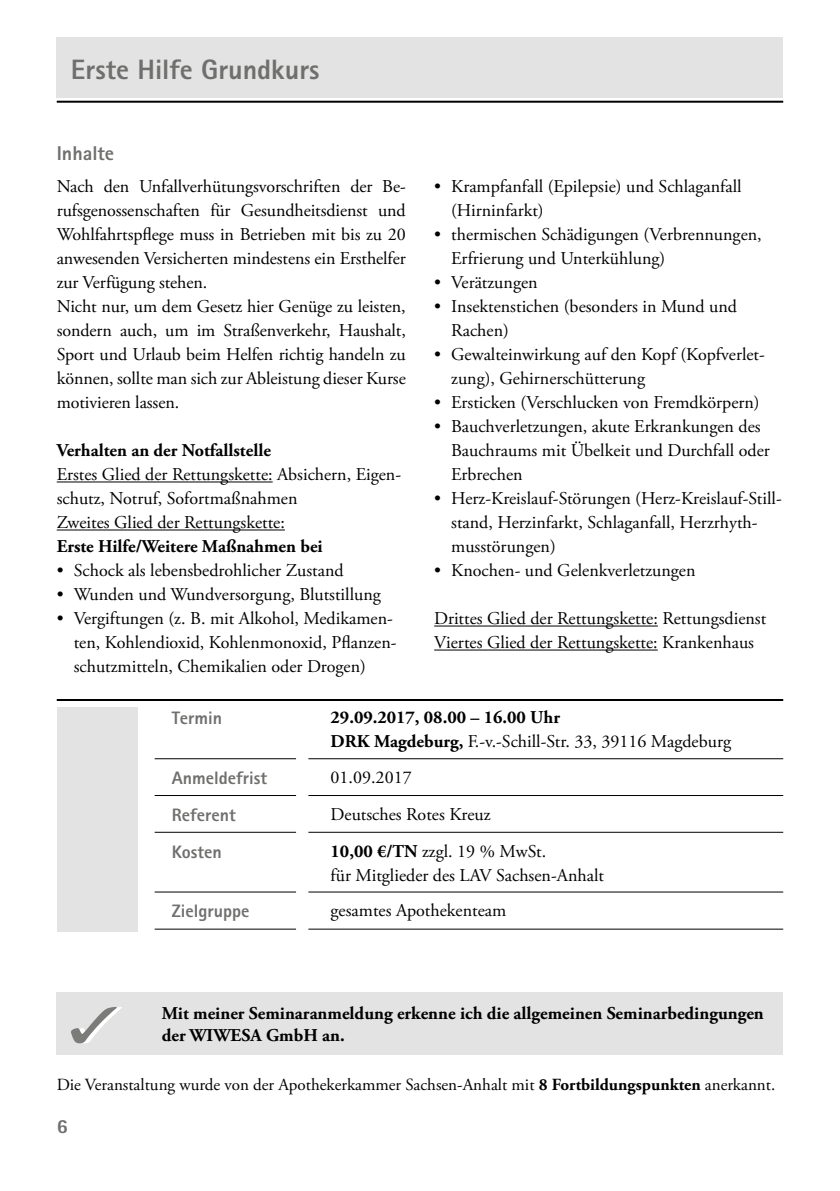
<style>
.page{position:relative;width:840px;height:1191px;background:#fff}
.page>*{position:absolute;margin:0;border:0;box-sizing:border-box;transform-origin:0 0}
.t1{font:800 28px "Rotis Sans Serif";color:#6f6f6e}
.t2{font:800 20px "Rotis Sans Serif";color:#6f6f6e}
.t3{font:18px/24px "Adobe Garamond Pro";color:#000}
.t4{font:700 18px/24px "Adobe Garamond Pro";color:#000}
.t5{font:800 18px "Rotis Sans Serif";color:#6f6f6e}
.t6{font:17px "Adobe Garamond Pro";color:#000}
.s1{font-weight:400}
.s2{font-weight:700}
</style>
<div class="page">
<hr style="left:154px;top:758px;width:142px;height:1px;background:#000">
<hr style="left:308px;top:758px;width:474px;height:1px;background:#000">
<hr style="left:154px;top:795px;width:142px;height:1px;background:#000">
<hr style="left:308px;top:795px;width:474px;height:1px;background:#000">
<hr style="left:154px;top:831px;width:142px;height:1px;background:#000">
<hr style="left:308px;top:831px;width:474px;height:1px;background:#000">
<hr style="left:154px;top:891px;width:142px;height:1px;background:#000">
<hr style="left:308px;top:891px;width:474px;height:1px;background:#000">
<hr style="left:154px;top:928px;width:142px;height:1px;background:#000">
<hr style="left:308px;top:928px;width:474px;height:1px;background:#000">
<div style="left:57px;top:992px;width:725px;height:62px;background:#e3e3e3"></div>
<hr style="left:57px;top:699px;width:725px;height:2px;background:#000">
<hr style="left:57px;top:481px;width:215px;height:1px;background:#000">
<hr style="left:57px;top:529px;width:228px;height:1px;background:#000">
<hr style="left:434px;top:625px;width:223px;height:1px;background:#000">
<hr style="left:434px;top:649px;width:223px;height:1px;background:#000">
<div style="left:57px;top:37px;width:725px;height:60px;background:#e3e3e3"></div>
<hr style="left:57px;top:101px;width:725px;height:2px;background:#000">
<div style="left:57px;top:707px;width:80px;height:224px;background:#e3e3e3"></div>
<svg style="left:71px;top:1007px;width:51px;height:36px"></svg>
<h1 class="t1" style="left:71px;top:51px;width:250px">Erste Hilfe Grundkurs</h1>
<p class="t2" style="left:57px;top:140px;width:59px">Inhalte</p>
<p class="t3" style="left:57px;top:175px;width:350px">Nach den Unfallverhütungsvorschriften der Be&shy;rufsgenossenschaften für Gesundheitsdienst und Wohlfahrtspflege muss in Betrieben mit bis zu 20 anwesenden Versicherten mindestens ein Ersthelfer zur Verfügung stehen.<br>Nicht nur, um dem Gesetz hier Genüge zu leisten, sondern auch, um im Straßenverkehr, Haushalt, Sport und Urlaub beim Helfen richtig handeln zu können, sollte man sich zur Ableistung dieser Kurse motivieren lassen.</p>
<p class="t4" style="left:57px;top:439px;width:215px">Verhalten an der Notfallstelle</p>
<p class="t3" style="left:57px;top:463px;width:346px">Erstes Glied der Rettungskette: Absichern, Eigen&shy;schutz, Notruf, Sofortmaßnahmen<br>Zweites Glied der Rettungskette:</p>
<p class="t4" style="left:57px;top:535px;width:267px">Erste Hilfe/Weitere Maßnahmen bei</p>
<p class="t3" style="left:57px;top:559px;width:288px">• Schock als lebensbedrohlicher Zustand</p>
<p class="t3" style="left:57px;top:583px;width:325px">• Wunden und Wundversorgung, Blutstillung</p>
<p class="t3" style="left:74px;top:607px;width:324px;text-indent:-17px">• Vergiftungen (z. B. mit Alkohol, Medikamen&shy;ten, Kohlendioxid, Kohlenmonoxid, Pflanzen&shy;schutzmitteln, Chemikalien oder Drogen)</p>
<p class="t3" style="left:451px;top:175px;width:292px;text-indent:-17px">• Krampfanfall (Epilepsie) und Schlaganfall (Hirninfarkt)</p>
<p class="t3" style="left:451px;top:223px;width:312px;text-indent:-17px">• thermischen Schädigungen (Verbrennungen,<br>Erfrierung und Unterkühlung)</p>
<p class="t3" style="left:434px;top:271px;width:105px">• Verätzungen</p>
<p class="t3" style="left:451px;top:295px;width:287px;text-indent:-17px">• Insektenstichen (besonders in Mund und<br>Rachen)</p>
<p class="t3" style="left:451px;top:343px;width:315px;text-indent:-17px">• Gewalteinwirkung auf den Kopf (Kopfverlet&shy;zung), Gehirnerschütterung</p>
<p class="t3" style="left:434px;top:391px;width:327px">• Ersticken (Verschlucken von Fremdkörpern)</p>
<p class="t3" style="left:451px;top:415px;width:320px;text-indent:-17px">• Bauchverletzungen, akute Erkrankungen des<br>Bauchraums mit Übelkeit und Durchfall oder<br>Erbrechen</p>
<p class="t3" style="left:451px;top:487px;width:332px;text-indent:-17px">• Herz-Kreislauf-Störungen (Herz-Kreislauf-Still&shy;stand, Herzinfarkt, Schlaganfall, Herzrhyth&shy;musstörungen)</p>
<p class="t3" style="left:434px;top:559px;width:263px">• Knochen- und Gelenkverletzungen</p>
<p class="t3" style="left:434px;top:607px;width:333px">Drittes Glied der Rettungskette: Rettungsdienst<br>Viertes Glied der Rettungskette: Krankenhaus</p>
<p class="t5" style="left:171px;top:707px;width:52px">Termin</p>
<p class="t4" style="left:330px;top:706px;width:401px">29.09.2017, 08.00 – 16.00 Uhr<br>DRK Magdeburg, <span class="s1">F.-v.-Schill-Str. 33, 39116 Magdeburg</span></p>
<p class="t5" style="left:171px;top:766px;width:97px">Anmeldefrist</p>
<p class="t3" style="left:330px;top:766px;width:82px">01.09.2017</p>
<p class="t5" style="left:171px;top:803px;width:66px">Referent</p>
<p class="t3" style="left:330px;top:803px;width:161px">Deutsches Rotes Kreuz</p>
<p class="t5" style="left:171px;top:840px;width:51px">Kosten</p>
<p class="t3" style="left:330px;top:839px;width:275px"><span class="s2">10,00 €/TN</span> zzgl. 19 % MwSt.<br>für Mitglieder des LAV Sachsen-Anhalt</p>
<p class="t5" style="left:171px;top:900px;width:79px">Zielgruppe</p>
<p class="t3" style="left:330px;top:899px;width:177px">gesamtes Apothekenteam</p>
<p class="t4" style="left:162px;top:1003px;width:603px;line-height:21.6px">Mit meiner Seminaranmeldung erkenne ich die allgemeinen Seminarbedingungen der WIWESA GmbH an.</p>
<p class="t6" style="left:57px;top:1074px;width:719px">Die Veranstaltung wurde von der Apothekerkammer Sachsen-Anhalt mit <span class="s2">8 Fortbildungspunkten</span> anerkannt.</p>
<p class="t2" style="left:57px;top:1113px;width:13px">6</p>
</div>
